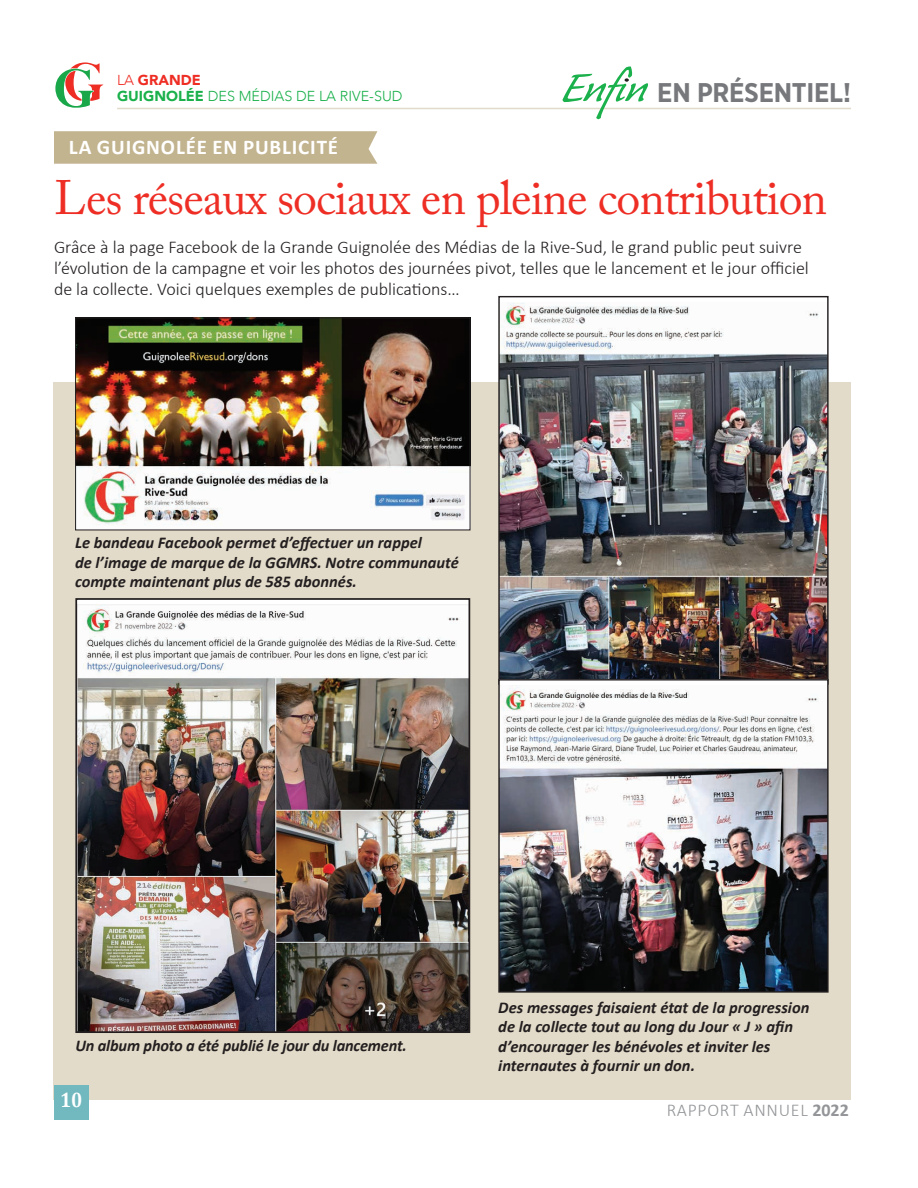
<style>
.page{position:relative;width:918px;height:1188px;background:#fff}
.page>*{position:absolute;margin:0;border:0;box-sizing:border-box;transform-origin:0 0}
.t1{font:48px "Adobe Caslon Pro";letter-spacing:-.02em;color:#ee2e25}
.t2{font:700 27px "Gotham Narrow";letter-spacing:-.01em;color:#76787b}
.t3{font:700 21px "Calibri";letter-spacing:.04em;color:#fff}
.t4{font:700 21px "Cambria";color:#fff;scale:.9 1}
.t5{font:300 18px/21px "Calibri";color:#231f20}
.t6{font:300 18px "Calibri";letter-spacing:.04em;color:#939598}
.t7{font:italic 700 16.5px/19.5px "Calibri";color:#231f20}
.t8{font:300 14.4px/15.9px "Avenir";color:#1ab04b}
.s1{color:#ee2e25}
.s2{font-weight:900;color:#ee2e25}
.s3{font-weight:900}
.s4{font-family:"Caliban";font-weight:400;font-style:italic;font-size:56.25px;color:#1ab04b}
.s5{font-weight:700}
</style>
<div class="page">
<hr style="left:98px;top:1099px;width:751px;height:1px;background:#e3dbc9">
<svg style="left:55px;top:62px;width:48px;height:46px"></svg>
<hr style="left:117px;top:108px;width:734px;height:1px;background:#e3dbc9">
<svg style="left:625px;top:78px;width:4px;height:4px"></svg>
<div style="left:53px;top:382px;width:797px;height:717px;background:#e3dbc9"></div>
<svg style="left:54px;top:131px;width:323px;height:33px;background:#c4b693"></svg>
<img style="left:77px;top:319px;width:392px;height:209px">
<div style="left:75px;top:317px;width:396px;height:213px;border:1px solid #231f20"></div>
<img style="left:78px;top:605px;width:389px;height:425px">
<div style="left:75px;top:598px;width:395px;height:435px;border:2px solid #231f20"></div>
<img style="left:500px;top:302px;width:327px;height:377px">
<img style="left:500px;top:681px;width:327px;height:310px">
<div style="left:498px;top:679px;width:331px;height:314px;border:1px solid #231f20"></div>
<div style="left:54px;top:1085px;width:35px;height:35px;background:#71b8bf"></div>
<p class="t8" style="left:117px;top:72px;width:287px"><span class="s1">LA</span> <span class="s2">GRANDE<br></span><span class="s3">GUIGNOLÉE</span> DES MÉDIAS DE LA RIVE-SUD</p>
<h2 class="t2" style="left:561px;top:77px;width:291px"><span class="s4">Enfin</span>EN PRÉSENTIEL!</h2>
<p class="t3" style="left:69px;top:133px;width:271px">LA GUIGNOLÉE EN PUBLICITÉ</p>
<h1 class="t1" style="left:54px;top:169px;width:775px">Les réseaux sociaux en pleine contribution</h1>
<p class="t5" style="left:54px;top:235px;width:756px">Grâce à la page Facebook de la Grande Guignolée des Médias de la Rive-Sud, le grand public peut suivre l’évolution de la campagne et voir les photos des journées pivot, telles que le lancement et le jour officiel de la collecte. Voici quelques exemples de publications…</p>
<p class="t7" style="left:75px;top:533px;width:385px">Le bandeau Facebook permet d’effectuer un rappel<br>de l’image de marque de la GGMRS. Notre communauté compte maintenant plus de 585 abonnés.</p>
<p class="t7" style="left:75px;top:1036px;width:333px">Un album photo a été publié le jour du lancement.</p>
<p class="t4" style="left:60px;top:1085px;width:26px">10</p>
<p class="t7" style="left:498px;top:998px;width:313px">Des messages faisaient état de la progression de la collecte tout au long du Jour « J » afin d’encourager les bénévoles et inviter les internautes à fournir un don.</p>
<p class="t6" style="left:667px;top:1099px;width:184px">RAPPORT ANNUEL <span class="s5">2022</span></p>
</div>
